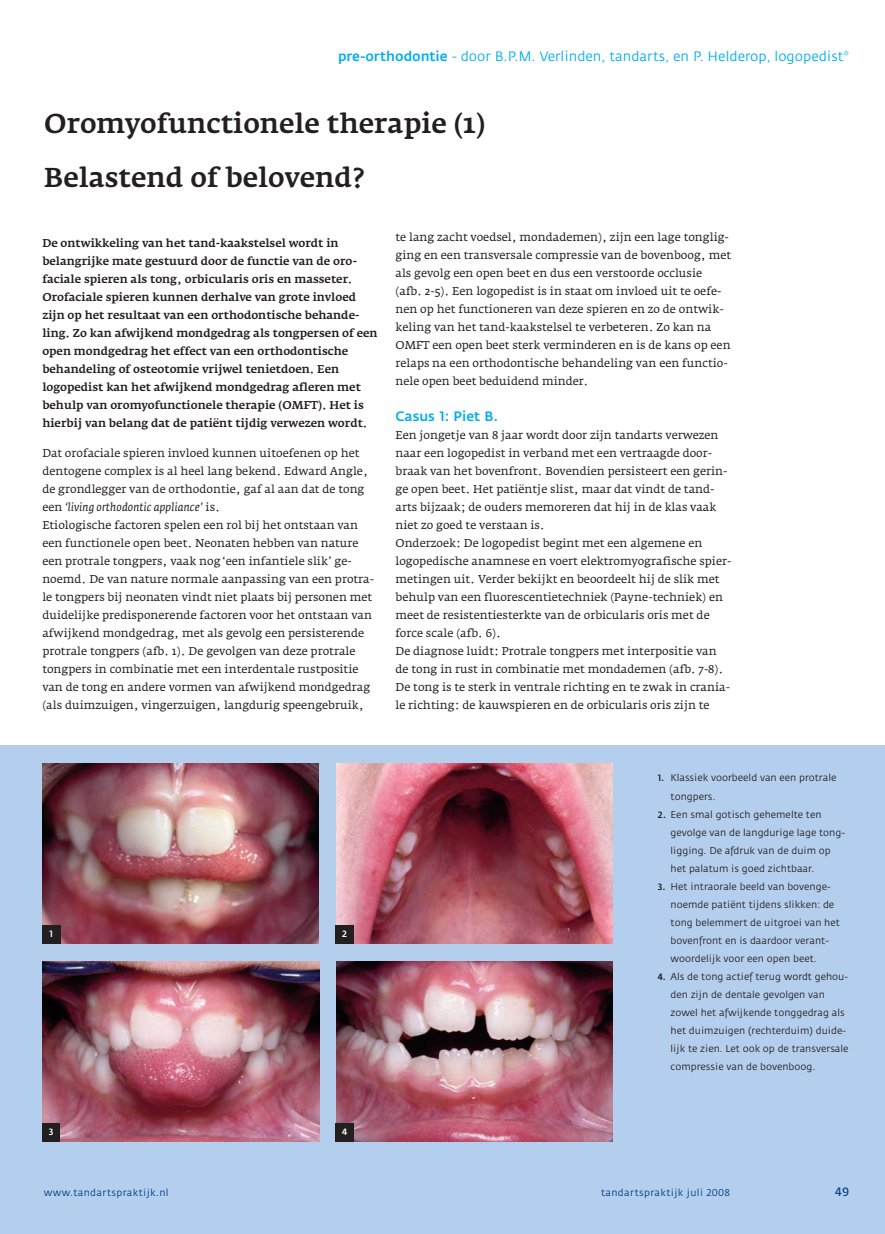
<style>
.page{position:relative;width:885px;height:1234px;background:#fff}
.page>*{position:absolute;margin:0;border:0;box-sizing:border-box;transform-origin:0 0}
.t1{font:500 27px/54px "Fedra Serif A";color:#231f20}
.t2{font:13.5px "Fedra Sans";color:#00aeef}
.t3{font:500 13.5px "Fedra Sans";color:#00aeef}
.t4{font:12px "Fedra Sans";color:#013b82}
.t5{font:11.25px/18px "Fedra Serif A";color:#231f20}
.t6{font:500 11.25px/18px "Fedra Serif A";color:#231f20}
.t7{font:9.75px/18px "Fedra Sans";color:#231f20}
.t8{font:9.75px "Fedra Sans";letter-spacing:.035em;color:#013b82}
.t9{font:500 9px "Fedra Sans";color:#fff}
.s1{font-weight:500}
.s2{font-style:italic}
.s3{font-weight:500;font-size:9px}
</style>
<div class="page">
<div style="left:0;top:745px;width:884px;height:488px;background:#b4cfed"></div>
<img style="left:42px;top:763px;width:277px;height:180px">
<img style="left:336px;top:763px;width:276px;height:180px">
<img style="left:42px;top:961px;width:277px;height:180px">
<img style="left:336px;top:961px;width:276px;height:180px">
<div style="left:42px;top:1123px;width:18px;height:18px;background:#231f20"></div>
<div style="left:42px;top:925px;width:18px;height:18px;background:#231f20"></div>
<div style="left:335px;top:1123px;width:18px;height:18px;background:#231f20"></div>
<div style="left:335px;top:925px;width:18px;height:18px;background:#231f20"></div>
<p class="t2" style="left:338px;top:51px;width:512px"><span class="s1">pre-orthodontie</span> - door B.P.M. Verlinden, tandarts, en P. Helderop, logopedist*</p>
<h1 class="t1" style="left:44px;top:99px;width:442px">Oromyofunctionele therapie (1)<br>Belastend of belovend?</h1>
<p class="t6" style="left:42px;top:235px;width:337px">De ontwikkeling van het tand-kaakstelsel wordt in belangrijke mate gestuurd door de functie van de oro&shy;faciale spieren als tong, orbicularis oris en masseter.<br>Orofaciale spieren kunnen derhalve van grote invloed zijn op het resultaat van een orthodontische behande&shy;ling. Zo kan afwijkend mondgedrag als tongpersen of een open mondgedrag het effect van een orthodontische behandeling of osteotomie vrijwel tenietdoen. Een logopedist kan het afwijkend mondgedrag afleren met behulp van oromyofunctionele therapie (OMFT). Het is hierbij van belang dat de patiënt tijdig verwezen wordt.</p>
<p class="t5" style="left:42px;top:445px;width:333px">Dat orofaciale spieren invloed kunnen uitoefenen op het dentogene complex is al heel lang bekend. Edward Angle, de grondlegger van de orthodontie, gaf al aan dat de tong een <span class="s2">‘living orthodontic appliance’</span> is.<br>Etiologische factoren spelen een rol bij het ontstaan van een functionele open beet. Neonaten hebben van nature een protrale tongpers, vaak nog ‘een infantiele slik’ ge&shy;noemd. De van nature normale aanpassing van een protra&shy;le tongpers bij neonaten vindt niet plaats bij personen met duidelijke predisponerende factoren voor het ontstaan van afwijkend mondgedrag, met als gevolg een persisterende protrale tongpers (afb. 1). De gevolgen van deze protrale tongpers in combinatie met een interdentale rustpositie van de tong en andere vormen van afwijkend mondgedrag (als duimzuigen, vingerzuigen, langdurig speengebruik,</p>
<p class="t5" style="left:395px;top:229px;width:337px">te lang zacht voedsel, mondademen), zijn een lage tonglig&shy;ging en een transversale compressie van de bovenboog, met als gevolg een open beet en dus een verstoorde occlusie (afb. 2-5). Een logopedist is in staat om invloed uit te oefe&shy;nen op het functioneren van deze spieren en zo de ontwik&shy;keling van het tand-kaakstelsel te verbeteren. Zo kan na OMFT een open beet sterk verminderen en is de kans op een relaps na een orthodontische behandeling van een functio&shy;nele open beet beduidend minder.</p>
<p class="t3" style="left:395px;top:411px;width:104px">Casus 1: Piet B.</p>
<p class="t5" style="left:395px;top:427px;width:337px">Een jongetje van 8 jaar wordt door zijn tandarts verwezen naar een logopedist in verband met een vertraagde door&shy;braak van het bovenfront. Bovendien persisteert een gerin&shy;ge open beet. Het patiëntje slist, maar dat vindt de tand&shy;arts bijzaak; de ouders memoreren dat hij in de klas vaak niet zo goed te verstaan is.<br>Onderzoek: De logopedist begint met een algemene en logopedische anamnese en voert elektromyografische spier&shy;metingen uit. Verder bekijkt en beoordeelt hij de slik met behulp van een fluorescentietechniek (Payne-techniek) en meet de resistentiesterkte van de orbicularis oris met de force scale (afb. 6).<br>De diagnose luidt: Protrale tongpers met interpositie van de tong in rust in combinatie met mondademen (afb. 7-8).<br>De tong is te sterk in ventrale richting en te zwak in crania&shy;le richting: de kauwspieren en de orbicularis oris zijn te</p>
<p class="t9" style="left:50px;top:930px;width:5px">1</p>
<p class="t9" style="left:49px;top:1128px;width:6px">3</p>
<p class="t9" style="left:342px;top:930px;width:6px">2</p>
<p class="t9" style="left:342px;top:1128px;width:7px">4</p>
<p class="t7" style="left:670px;top:769px;width:167px;text-indent:-13px"><span class="s3">1.</span> Klassiek voorbeeld van een protrale tongpers.</p>
<p class="t7" style="left:670px;top:805px;width:176px;text-indent:-13px"><span class="s3">2.</span> Een smal gotisch gehemelte ten gevolge van de langdurige lage tong&shy;ligging. De afdruk van de duim op het palatum is goed zichtbaar.</p>
<p class="t7" style="left:670px;top:877px;width:171px;text-indent:-13px"><span class="s3">3.</span> Het intraorale beeld van bovenge&shy;noemde patiënt tijdens slikken: de tong belemmert de uitgroei van het bovenfront en is daardoor verant&shy;woordelijk voor een open beet.</p>
<p class="t7" style="left:670px;top:967px;width:179px;text-indent:-13px"><span class="s3">4.</span> Als de tong actief terug wordt gehou&shy;den zijn de dentale gevolgen van zowel het afwijkende tonggedrag als het duimzuigen (rechterduim) duide&shy;lijk te zien. Let ook op de transversale compressie van de bovenboog.</p>
<p class="t8" style="left:44px;top:1188px;width:126px">www.tandartspraktijk.nl</p>
<p class="t8" style="left:601px;top:1188px;width:130px">tandartspraktijk juli 2008</p>
<p class="t4" style="left:835px;top:1186px;width:16px">49</p>
</div>
